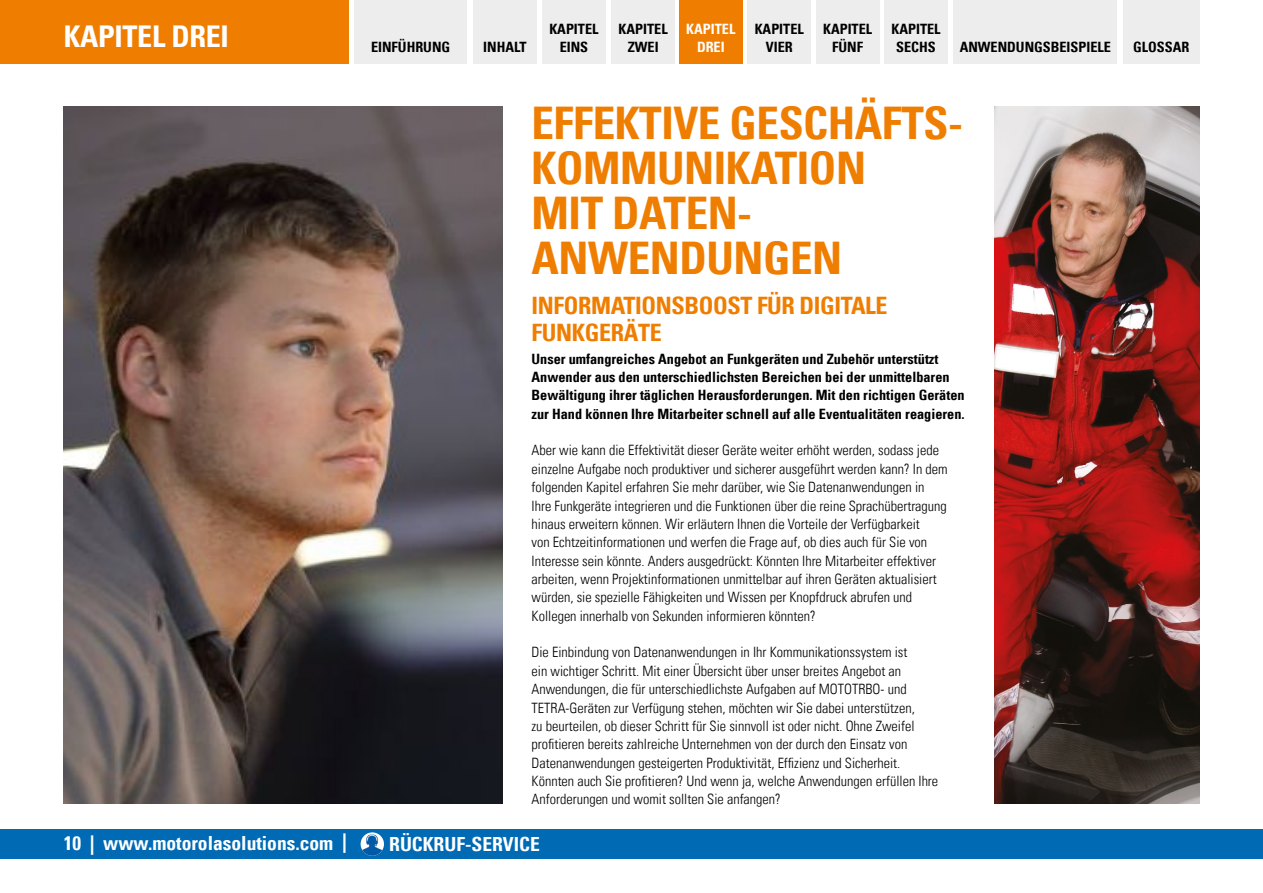
<style>
.page{position:relative;width:1263px;height:893px;background:#fff}
.page>*{position:absolute;margin:0;border:0;box-sizing:border-box;transform-origin:0 0}
.t1{font:700 condensed 45px/45px "Univers LT";letter-spacing:-.01em;color:#ef7d00}
.t2{font:700 condensed 30px "Univers LT";letter-spacing:-.01em;color:#fff}
.t3{font:700 condensed 24px/27px "Univers LT";letter-spacing:-.015em;color:#ef7d00}
.t4{font:700 condensed 19.5px "Univers LT";color:#fff}
.t5{font:300 condensed 14.25px/18.3px "Univers LT";color:#000}
.t6{font:700 condensed 14.25px/18.3px "Univers LT";color:#000;text-align:center}
.t7{font:700 condensed 14.25px/18.3px "Univers LT";color:#fff;text-align:center}
</style>
<div class="page">
<div style="left:0;top:0;width:349px;height:64px;background:#ef7d00"></div>
<div style="left:457px;top:829px;width:806px;height:30px;background:#006ab4"></div>
<div style="left:0;top:829px;width:617px;height:30px;background:#006ab4"></div>
<svg style="left:361px;top:832px;width:23px;height:24px"></svg>
<img style="left:361px;top:834px;width:23px;height:22px">
<div style="left:542px;top:0;width:64px;height:64px;background:#ededed"></div>
<div style="left:473px;top:0;width:64px;height:64px;background:#ededed"></div>
<div style="left:611px;top:0;width:64px;height:64px;background:#ededed"></div>
<div style="left:679px;top:0;width:64px;height:64px;background:#ef7d00"></div>
<div style="left:747px;top:0;width:64px;height:64px;background:#ededed"></div>
<div style="left:816px;top:0;width:63px;height:64px;background:#ededed"></div>
<div style="left:884px;top:0;width:64px;height:64px;background:#ededed"></div>
<div style="left:953px;top:0;width:164px;height:64px;background:#ededed"></div>
<div style="left:1123px;top:0;width:76px;height:64px;background:#ededed"></div>
<div style="left:355px;top:0;width:112px;height:64px;background:#ededed"></div>
<img style="left:64px;top:106px;width:438px;height:698px">
<img style="left:994px;top:106px;width:205px;height:698px">
<h2 class="t2" style="left:64px;top:18px;width:167px">KAPITEL DREI</h2>
<p class="t6" style="left:549px;top:20px;width:51px">KAPITEL</p>
<p class="t6" style="left:619px;top:20px;width:51px">KAPITEL<br>ZWEI</p>
<p class="t7" style="left:686px;top:20px;width:51px">KAPITEL<br>DREI</p>
<p class="t6" style="left:755px;top:20px;width:51px">KAPITEL<br>VIER</p>
<p class="t6" style="left:823px;top:20px;width:51px">KAPITEL<br>FÜNF</p>
<p class="t6" style="left:891px;top:20px;width:51px">KAPITEL</p>
<p class="t6" style="left:371px;top:38px;width:81px">EINFÜHRUNG</p>
<p class="t6" style="left:896px;top:38px;width:41px">SECHS</p>
<p class="t6" style="left:960px;top:38px;width:153px">ANWENDUNGSBEISPIELE</p>
<p class="t6" style="left:1133px;top:38px;width:58px">GLOSSAR</p>
<p class="t6" style="left:483px;top:38px;width:45px">INHALT</p>
<p class="t6" style="left:560px;top:38px;width:30px">EINS</p>
<h1 class="t1" style="left:531px;top:100px;width:433px">EFFEKTIVE GESCHÄFTS-<br>KOMMUNIKATION<br>MIT DATEN-<br>ANWENDUNGEN</h1>
<h3 class="t3" style="left:531px;top:292px;width:358px">INFORMATIONSBOOST FÜR DIGITALE<br>FUNKGERÄTE</h3>
<p class="t6" style="left:531px;top:349px;width:435px;text-align:left">Unser umfangreiches Angebot an Funkgeräten und Zubehör unterstützt Anwender aus den unterschiedlichsten Bereichen bei der unmittelbaren Bewältigung ihrer täglichen Herausforderungen. Mit den richtigen Geräten zur Hand können Ihre Mitarbeiter schnell auf alle Eventualitäten reagieren.</p>
<p class="t5" style="left:531px;top:441px;width:418px">Aber wie kann die Effektivität dieser Geräte weiter erhöht werden, sodass jede einzelne Aufgabe noch produktiver und sicherer ausgeführt werden kann? In dem folgenden Kapitel erfahren Sie mehr darüber, wie Sie Datenanwendungen in Ihre Funkgeräte integrieren und die Funktionen über die reine Sprachübertragung hinaus erweitern können. Wir erläutern Ihnen die Vorteile der Verfügbarkeit<br>von Echtzeitinformationen und werfen die Frage auf, ob dies auch für Sie von Interesse sein könnte. Anders ausgedrückt: Könnten Ihre Mitarbeiter effektiver arbeiten, wenn Projektinformationen unmittelbar auf ihren Geräten aktualisiert würden, sie spezielle Fähigkeiten und Wissen per Knopfdruck abrufen und Kollegen innerhalb von Sekunden informieren könnten?</p>
<p class="t5" style="left:531px;top:643px;width:408px">Die Einbindung von Datenanwendungen in Ihr Kommunikationssystem ist<br>ein wichtiger Schritt. Mit einer Übersicht über unser breites Angebot an Anwendungen, die für unterschiedlichste Aufgaben auf MOTOTRBO- und TETRA-Geräten zur Verfügung stehen, möchten wir Sie dabei unterstützen,<br>zu beurteilen, ob dieser Schritt für Sie sinnvoll ist oder nicht. Ohne Zweifel profitieren bereits zahlreiche Unternehmen von der durch den Einsatz von Datenanwendungen gesteigerten Produktivität, Effizienz und Sicherheit.<br>Könnten auch Sie profitieren? Und wenn ja, welche Anwendungen erfüllen Ihre Anforderungen und womit sollten Sie anfangen?</p>
<h3 class="t4" style="left:64px;top:831px;width:285px">10 | www.motorolasolutions.com |</h3>
<h3 class="t4" style="left:389px;top:832px;width:152px">RÜCKRUF-SERVICE</h3>
</div>
